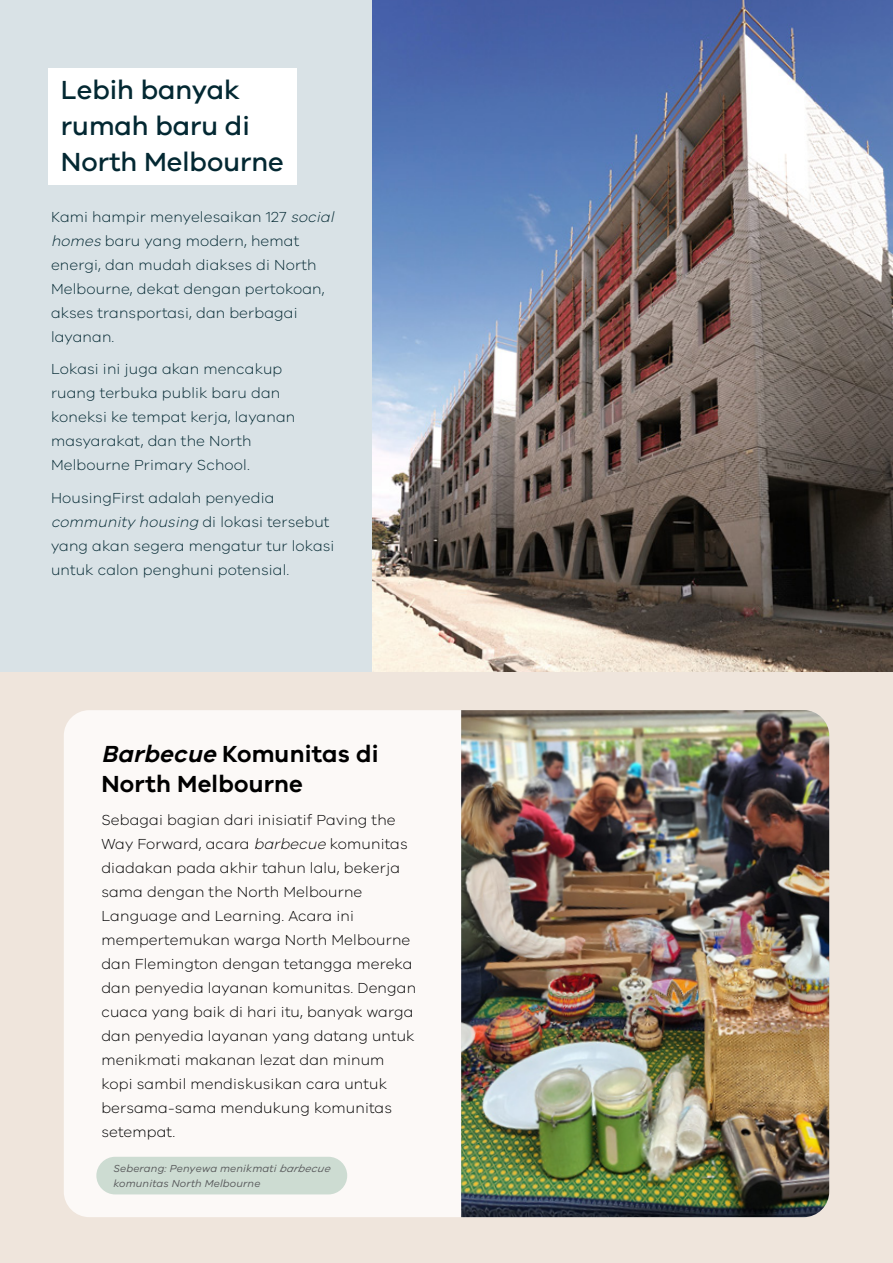
<style>
.page{position:relative;width:893px;height:1263px;background:#efe5dc}
.page>*{position:absolute;margin:0;border:0;box-sizing:border-box;transform-origin:0 0}
.t1{font:500 27px/36px "VIC";color:#032832}
.t2{font:600 24px/30px "VIC";letter-spacing:.01em;color:#000}
.t3{font:300 15px/24px "VIC";letter-spacing:.01em;color:#000}
.t4{font:300 15px/24px "VIC";letter-spacing:.01em;color:#032832}
.t5{font:italic 10.5px/15px "VIC";letter-spacing:.015em;color:#58595b}
.s1{font-style:italic}
</style>
<div class="page">
<div style="left:64px;top:710px;width:701px;height:507px;background:#fcf9f7;border-radius:26px"></div>
<img style="left:461px;top:710px;width:368px;height:507px">
<div style="left:96px;top:1157px;width:251px;height:37px;background:#cddcd2;border-radius:19px"></div>
<div style="left:0;top:0;width:893px;height:672px;background:#d9e2e6"></div>
<img style="left:372px;top:0;width:521px;height:672px">
<div style="left:48px;top:68px;width:249px;height:117px;background:#fff"></div>
<h1 class="t1" style="left:61px;top:71px;width:224px">Lebih banyak rumah baru di<br>North Melbourne</h1>
<p class="t4" style="left:51px;top:204px;width:288px">Kami hampir menyelesaikan 127 <span class="s1">social homes</span> baru yang modern, hemat energi, dan mudah diakses di North<br>Melbourne, dekat dengan pertokoan, akses transportasi, dan berbagai layanan.</p>
<p class="t4" style="left:51px;top:357px;width:246px">Lokasi ini juga akan mencakup ruang terbuka publik baru dan koneksi ke tempat kerja, layanan masyarakat, dan the North<br>Melbourne Primary School.</p>
<p class="t4" style="left:51px;top:485px;width:285px">HousingFirst adalah penyedia <span class="s1">community housing</span> d i l o ka s i te rs e b u t yang akan segera mengatur tur lokasi untuk calon penghuni potensial.</p>
<h2 class="t2" style="left:101px;top:739px;width:279px"><span class="s1">Barbecue</span> Komunitas di<br>North Melbourne</h2>
<p class="t3" style="left:101px;top:807px;width:316px">Sebagai bagian dari inisiatif Paving the Way Forward, acara <span class="s1">barbecue</span> komunitas diadakan pada akhir tahun lalu, bekerja sama dengan the North Melbourne Language and Learning. Acara ini mempertemukan warga North Melbourne dan Flemington dengan tetangga mereka dan penyedia layanan komunitas. Dengan cuaca yang baik di hari itu, banyak warga dan penyedia layanan yang datang untuk menikmati makanan lezat dan minum kopi sambil mendiskusikan cara untuk bersama-sama mendukung komunitas setempat.</p>
<p class="t5" style="left:113px;top:1160px;width:221px">Seberang: Penyewa menikmati barbecue komunitas North Melbourne</p>
</div>
